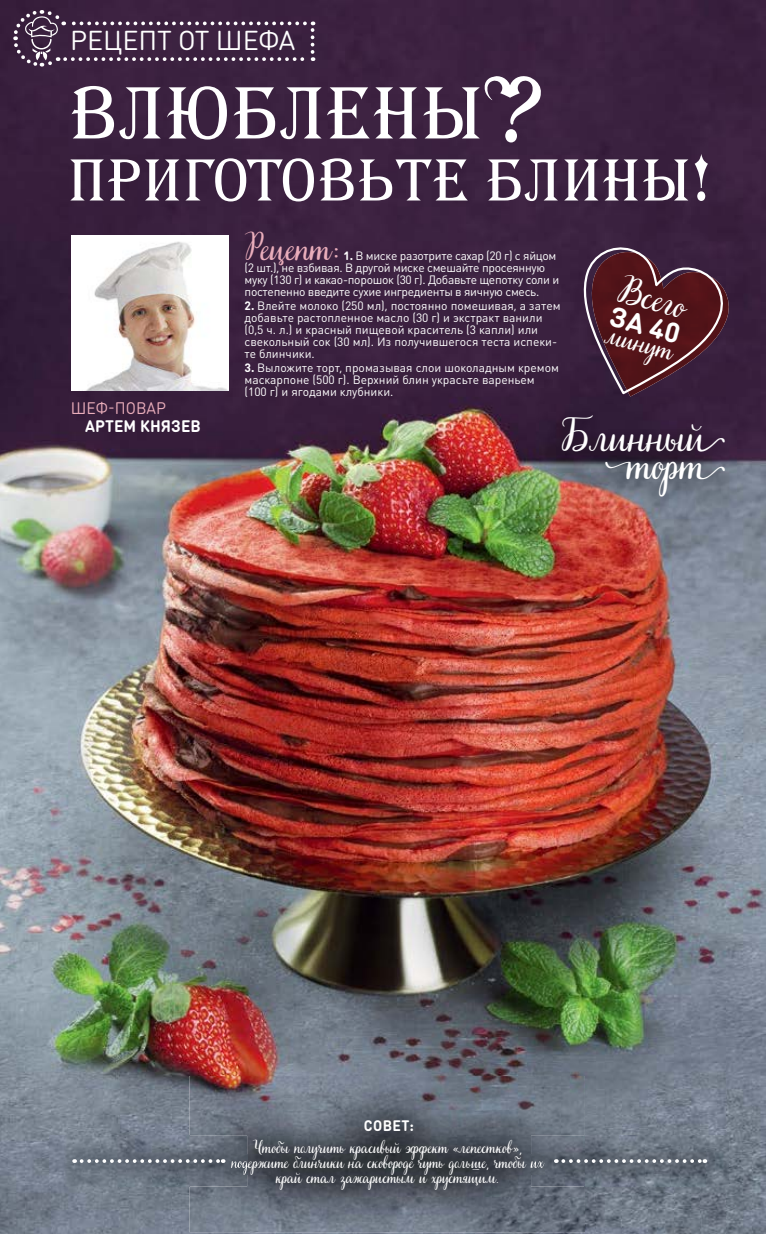
<style>
.page{position:relative;width:766px;height:1234px;background:#fff}
.page>*{position:absolute;margin:0;border:0;box-sizing:border-box;transform-origin:0 0}
.t1{font:42.45px "Very Berry Pro";letter-spacing:-.015em;color:#fff}
.t2{font:36px "Very Berry Pro";color:#fff}
.t3{font:34.95px "Very Berry Pro";letter-spacing:-.015em;color:#eaaebb}
.t4{font:700 27.75px "DIN Round Pro";color:#fff}
.t5{font:27.3px "Very Berry Pro";color:#fff}
.t6{font:27px "DIN Round Pro";letter-spacing:-.005em;color:#fff}
.t7{font:16.5px/15px "Very Berry Pro";letter-spacing:-.005em;color:#fff;text-align:center;scale:.95 1}
.t8{font:700 16.5px "DIN Round Pro";letter-spacing:.005em;color:#fff;scale:.95 1}
.t9{font:16.5px "DIN Round Pro";letter-spacing:.005em;color:#eaaebb;scale:.95 1}
.t10{font:700 15px "DIN Round Pro";letter-spacing:.03em;color:#fff;scale:.95 1}
.t11{font:12px/12px "DIN Round Pro";color:#fff}
.t12{font:12px/12px "DIN Round Pro";letter-spacing:-.025em;color:#fff}
.s1{font-weight:700}
</style>
<div class="page">
<img style="left:0;top:0;width:765px;height:1233px">
<img style="left:72px;top:235px;width:156px;height:156px">
<img style="left:725px;top:252px;width:7px;height:144px">
<svg style="left:577px;top:244px;width:148px;height:152px;background:#502332"></svg>
<img style="left:539px;top:404px;width:197px;height:115px">
<svg style="left:70px;top:154px;width:637px;height:47px"></svg>
<svg style="left:71px;top:76px;width:470px;height:66px"></svg>
<img style="left:189px;top:1075px;width:395px;height:156px">
<img style="left:247px;top:1154px;width:284px;height:20px">
<img style="left:49px;top:1135px;width:198px;height:51px">
<img style="left:231px;top:1154px;width:16px;height:20px">
<svg style="left:81px;top:1158px;width:143px;height:4px"></svg>
<img style="left:531px;top:1135px;width:197px;height:51px">
<img style="left:531px;top:1154px;width:13px;height:20px">
<svg style="left:563px;top:1158px;width:142px;height:4px"></svg>
<svg style="left:11px;top:8px;width:303px;height:61px;background:#482f4c"></svg>
<h3 class="t6" style="left:70px;top:22px;width:227px">РЕЦЕПТ ОТ ШЕФА</h3>
<h3 class="t3" style="left:244px;top:223px;width:97px">Рецепт:</h3>
<p class="t12" style="left:244px;top:249px;width:316px;text-indent:99px"><span class="s1">1.</span> В миске разотрите сахар (20 г) с яйцом (2 шт.), не взбивая. В другой миске смешайте просеянную муку (130 г) и какао-порошок (30 г). Добавьте щепотку соли и постепенно введите сухие ингредиенты в яичную смесь.</p>
<p class="t11" style="left:244px;top:299px;width:317px"><span class="s1">2.</span> Влейте молоко (250 мл), постоянно помешивая, а затем добавьте растопленное масло (30 г) и экстракт ванили (0,5 ч. л.) и красный пищевой краситель (3 капли) или свекольный сок (30 мл). Из получившегося теста испеки&shy;те блинчики.</p>
<p class="t11" style="left:244px;top:361px;width:316px"><span class="s1">3.</span> Выложите торт, промазывая слои шоколадным кремом маскарпоне (500 г). Верхний блин украсьте вареньем (100 г) и ягодами клубники.</p>
<h2 class="t2" style="left:624px;top:264px;width:71px;rotate:15deg">Всего</h2>
<h3 class="t4" style="left:615px;top:297px;width:72px;rotate:15deg">ЗА 40</h3>
<h3 class="t5" style="left:611px;top:315px;width:84px;rotate:15deg">минут</h3>
<h3 class="t9" style="left:71px;top:397px;width:102px">ШЕФ-ПОВАР</h3>
<h3 class="t8" style="left:85px;top:414px;width:123px">АРТЕМ КНЯЗЕВ</h3>
<h1 class="t1" style="left:560px;top:407px;width:166px">Блинный</h1>
<h1 class="t1" style="left:605px;top:435px;width:121px">торт</h1>
<p class="t10" style="left:364px;top:1114px;width:54px">СОВЕТ:</p>
<h3 class="t7" style="left:231px;top:1140px;width:330px">Чтобы получить красивый эффект «лепестков», подержите блинчики на сковороде чуть дольше, чтобы их край стал зажаристым и хрустящим.</h3>
</div>
